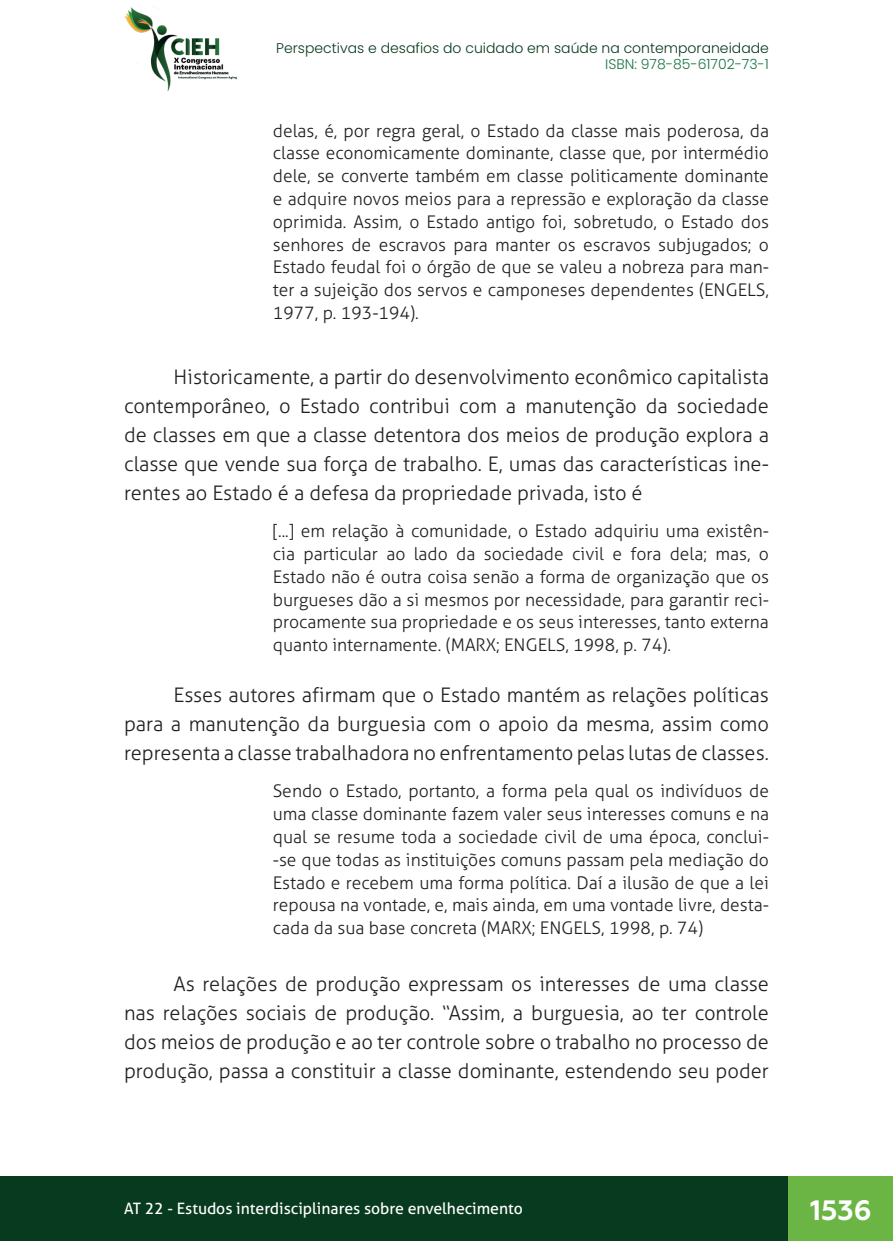
<style>
.page{position:relative;width:893px;height:1241px;background:#fff}
.page>*{position:absolute;margin:0;border:0;box-sizing:border-box;transform-origin:0 0}
.t1{font:700 28px "Geometria";color:#fff}
._8_CORPO{font:300 20.12px/28.9px "Aller";color:#231f20;text-align:justify}
._15_CITACAO{font:300 17.5px/22.8px "Aller";color:#231f20;text-align:justify}
.t2{font:15.75px "Aller";color:#fff}
.t3{font:300 14px "Poppins";color:#073a1e}
.t4{font:300 14px "Poppins";color:#177541}
</style>
<div class="page">
<div style="left:0;top:1176px;width:893px;height:64px;background:#073a1e"></div>
<div style="left:789px;top:1176px;width:104px;height:64px;background:#6ab544"></div>
<img style="left:125px;top:6px;width:112px;height:86px">
<p class="t3" style="left:276px;top:39px;width:494px">Perspectivas e desafios do cuidado em saúde na contemporaneidade</p>
<p class="t4" style="left:605px;top:56px;width:165px">ISBN: 978-85-61702-73-1</p>
<p class="_15_CITACAO" style="left:273px;top:119px;width:498px">delas, é, por regra geral, o Estado da classe mais poderosa, da classe economicamente dominante, classe que, por intermédio dele, se converte também em classe politicamente dominante e adquire novos meios para a repressão e exploração da classe oprimida. Assim, o Estado antigo foi, sobretudo, o Estado dos senhores de escravos para manter os escravos subjugados; o Estado feudal foi o órgão de que se valeu a nobreza para man&shy;ter a sujeição dos servos e camponeses dependentes (ENGELS, 1977, p. 193-194).</p>
<p class="_8_CORPO" style="left:124px;top:362px;width:646px;text-indent:50px">Historicamente, a partir do desenvolvimento econômico capitalista contemporâneo, o Estado contribui com a manutenção da sociedade de classes em que a classe detentora dos meios de produção explora a classe que vende sua força de trabalho. E, umas das características ine&shy;rentes ao Estado é a defesa da propriedade privada, isto é</p>
<p class="_15_CITACAO" style="left:273px;top:519px;width:498px">[...] em relação à comunidade, o Estado adquiriu uma existên&shy;cia particular ao lado da sociedade civil e fora dela; mas, o Estado não é outra coisa senão a forma de organização que os burgueses dão a si mesmos por necessidade, para garantir reci&shy;procamente sua propriedade e os seus interesses, tanto externa quanto internamente. (MARX; ENGELS, 1998, p. 74).</p>
<p class="_8_CORPO" style="left:124px;top:680px;width:646px;text-indent:50px">Esses autores afirmam que o Estado mantém as relações políticas para a manutenção da burguesia com o apoio da mesma, assim como representa a classe trabalhadora no enfrentamento pelas lutas de classes.</p>
<p class="_15_CITACAO" style="left:273px;top:779px;width:498px">Sendo o Estado, portanto, a forma pela qual os indivíduos de uma classe dominante fazem valer seus interesses comuns e na qual se resume toda a sociedade civil de uma época, conclui--se que todas as instituições comuns passam pela mediação do Estado e recebem uma forma política. Daí a ilusão de que a lei repousa na vontade, e, mais ainda, em uma vontade livre, desta&shy;cada da sua base concreta (MARX; ENGELS, 1998, p. 74)</p>
<p class="_8_CORPO" style="left:124px;top:969px;width:646px;text-indent:50px">As relações de produção expressam os interesses de uma classe nas relações sociais de produção. “Assim, a burguesia, ao ter controle dos meios de produção e ao ter controle sobre o trabalho no processo de produção, passa a constituir a classe dominante, estendendo seu poder</p>
<p class="t2" style="left:124px;top:1198px;width:400px">AT 22 - Estudos interdisciplinares sobre envelhecimento</p>
<h1 class="t1" style="left:810px;top:1192px;width:63px">1536</h1>
</div>
